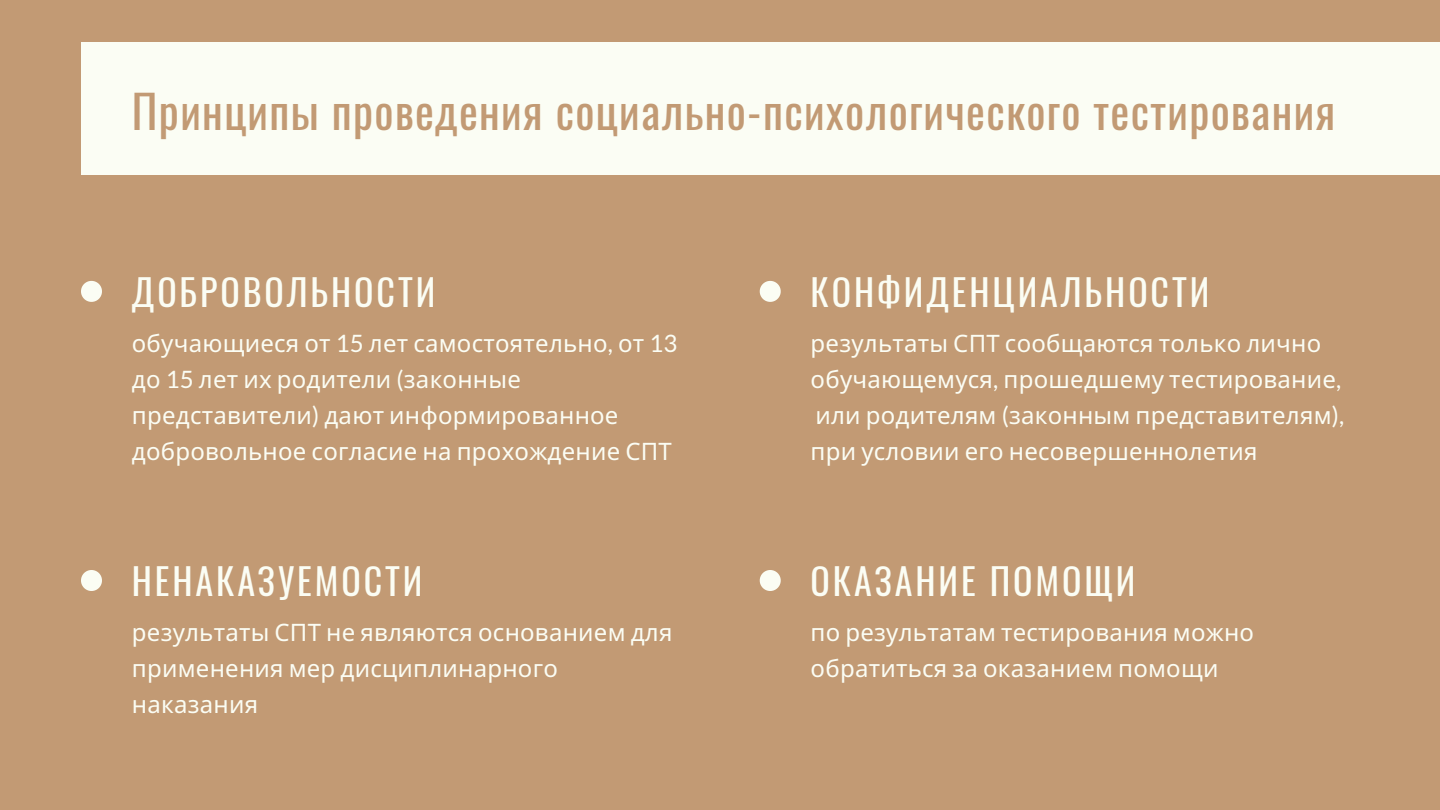
<style>
.page{position:relative;width:1440px;height:810px;background:#c29a74}
.page>*{position:absolute;margin:0;border:0;box-sizing:border-box;transform-origin:0 0}
.t1{font:45px "Oswald";letter-spacing:.03em;color:#c29a74}
.t2{font:36px "Oswald";letter-spacing:.08em;color:#fbfdf4}
.t3{font:24px/36px "Noto Sans";letter-spacing:.01em;color:#fbfdf4}
.s1{font-family:"Lato"}
</style>
<div class="page">
<svg style="left:81px;top:281px;width:21px;height:21px"></svg>
<svg style="left:760px;top:281px;width:21px;height:21px"></svg>
<svg style="left:81px;top:570px;width:21px;height:21px"></svg>
<svg style="left:760px;top:570px;width:21px;height:21px"></svg>
<div style="left:81px;top:42px;width:1359px;height:133px;background:#fbfdf4"></div>
<h1 class="t1" style="left:132px;top:76px;width:1205px">Принципы проведения социально-психологического тестирования</h1>
<h2 class="t2" style="left:132px;top:264px;width:305px">ДОБРОВОЛЬНОСТИ</h2>
<p class="t3" style="left:132px;top:325px;width:547px">обучающиеся от <span class="s1">15</span> лет самостоятельно<span class="s1">,</span> от <span class="s1">13 </span>до <span class="s1">15</span> лет их родители <span class="s1">(</span>законные представители<span class="s1">)</span> дают информированное добровольное согласие на прохождение СПТ</p>
<h2 class="t2" style="left:132px;top:553px;width:292px">НЕНАКАЗУЕМОСТИ</h2>
<p class="t3" style="left:132px;top:614px;width:542px">результаты СПТ не являются основанием для применения мер дисциплинарного наказания</p>
<h2 class="t2" style="left:811px;top:264px;width:400px">КОНФИДЕНЦИАЛЬНОСТИ</h2>
<p class="t3" style="left:811px;top:325px;width:535px">результаты СПТ сообщаются только лично обучающемуся<span class="s1">,</span> прошедшему тестирование<span class="s1">, </span>или родителям <span class="s1">(</span>законным представителям<span class="s1">), </span>при условии его несовершеннолетия</p>
<h2 class="t2" style="left:811px;top:553px;width:326px">ОКАЗАНИЕ ПОМОЩИ</h2>
<p class="t3" style="left:811px;top:614px;width:445px">по результатам тестирования можно обратиться за оказанием помощи</p>
</div>
